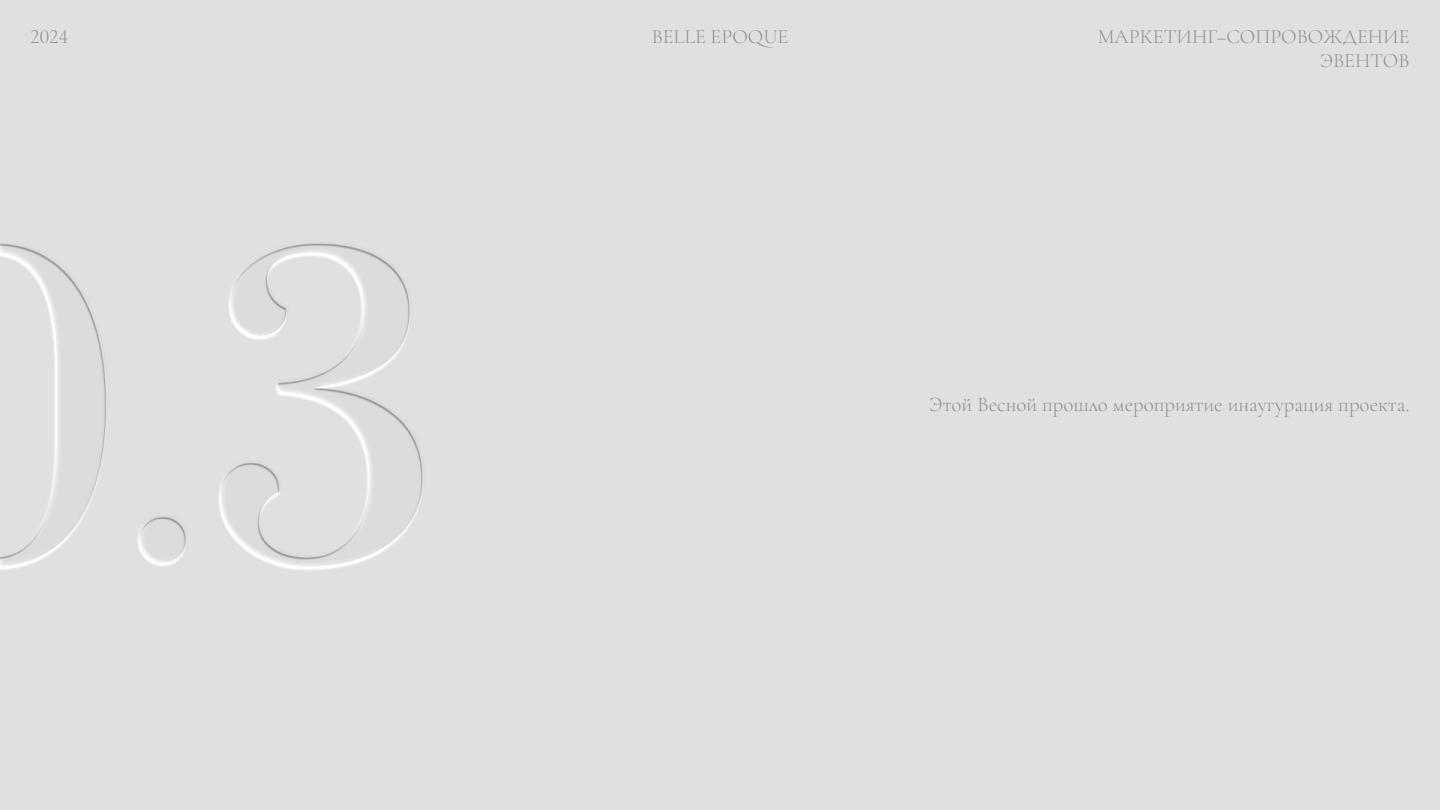
<style>
.page{position:relative;width:1440px;height:810px;background:#fff}
.page>*{position:absolute;margin:0;border:0;box-sizing:border-box;transform-origin:0 0}
.t1{font:300 21px "Cormorant Garamond";color:#8f8e8e}
.t2{font:300 20.25px/24.3px "Cormorant Garamond";color:#8f8e8e;text-align:right}
.t3{font:300 20.25px "Cormorant";color:#8f8e8e}
</style>
<div class="page">
<p class="t2" style="left:30px;top:24px;width:39px">2024</p>
<p class="t3" style="left:652px;top:24px;width:138px">BELLE EPOQUE</p>
<p class="t2" style="left:1098px;top:24px;width:313px">МАРКЕТИНГ‒СОПРОВОЖДЕНИЕ<br>ЭВЕНТОВ</p>
<p class="t1" style="left:930px;top:391px;width:482px">Этой Весной прошло мероприятие инаугурация проекта.</p>
</div>
